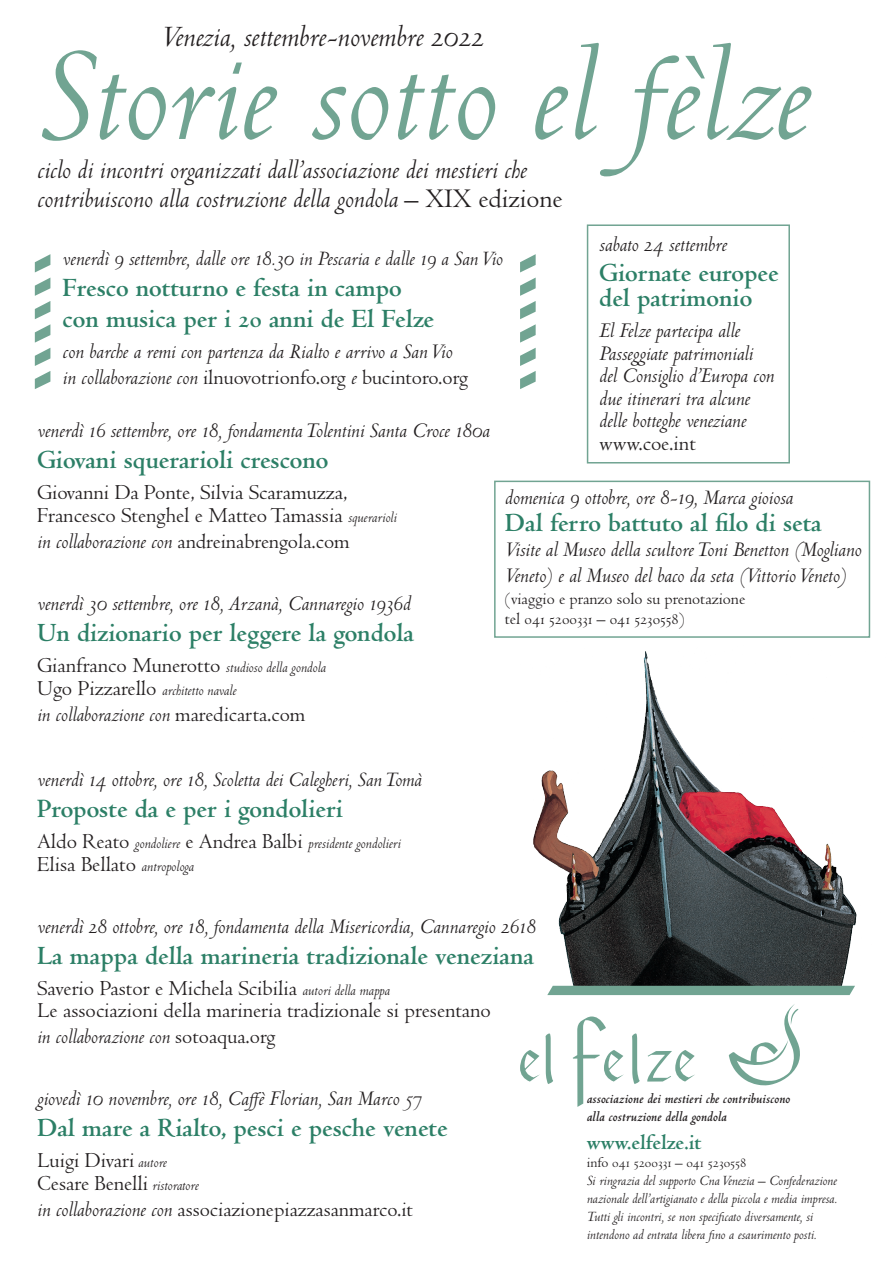
<style>
.page{position:relative;width:893px;height:1263px;background:#fff}
.page>*{position:absolute;margin:0;border:0;box-sizing:border-box;transform-origin:0 0}
.t1{font:italic 142.35px "Centaur MT Std";color:#71a492}
.t2{font:italic 31.5px "Centaur MT Std";color:#231f20}
.t3{font:italic 27.75px/29.1px "Centaur MT Std";color:#231f20}
.t4{font:700 27.45px/31px "Centaur MT Std";color:#2c7f66}
.t5{font:700 22.35px "Centaur MT Std";color:#2c7f66}
.t6{font:italic 22.05px/22.5px "Centaur MT Std";color:#231f20}
.t7{font:22.05px/22.5px "Centaur MT Std";color:#231f20}
.t8{font:21.75px "Centaur MT Std";color:#231f20}
.t9{font:italic 21.75px "Centaur MT Std";color:#231f20}
.t10{font:17.25px/19.5px "Centaur MT Std";color:#231f20}
.t11{font:italic 15.75px/22.5px "Centaur MT Std";color:#231f20}
.t12{font:italic 15px/18px "Centaur MT Std";color:#231f20}
.t13{font:italic 700 15px/18px "Centaur MT Std";color:#231f20}
.t14{font:15px "Centaur MT Std";color:#231f20}
.s1{font-style:normal}
.s2{font-size:21.75px}
.s3{font-style:italic;font-size:22.05px}
.s4{font-style:italic;font-size:15.75px}
.s5{font-style:normal;font-size:22.05px}
.s6{font-size:22.05px}
</style>
<div class="page">
<svg style="left:35px;top:254px;width:15px;height:18px"></svg>
<svg style="left:35px;top:278px;width:15px;height:111px"></svg>
<svg style="left:520px;top:254px;width:16px;height:18px"></svg>
<svg style="left:520px;top:278px;width:16px;height:111px"></svg>
<svg style="left:546px;top:1033px;width:7px;height:51px"></svg>
<svg style="left:632px;top:1033px;width:8px;height:51px"></svg>
<svg style="left:520px;top:1050px;width:20px;height:31px"></svg>
<svg style="left:647px;top:1050px;width:48px;height:31px"></svg>
<svg style="left:573px;top:1016px;width:51px;height:91px"></svg>
<svg style="left:729px;top:1004px;width:71px;height:82px"></svg>
<div style="left:587px;top:224px;width:203px;height:239px;background:#fff;border:2px solid #71a492"></div>
<div style="left:494px;top:481px;width:376px;height:157px;background:#fff;border:2px solid #71a492"></div>
<img style="left:533px;top:651px;width:324px;height:335px">
<div style="left:547px;top:986px;width:308px;height:9px;background:#71a492"></div>
<h2 class="t2" style="left:162px;top:17px;width:323px">Venezia, settembre-novembre 2022</h2>
<h1 class="t1" style="left:37px;top:6px;width:773px">Storie sotto el fèlze</h1>
<p class="t3" style="left:37px;top:154px;width:527px">ciclo di incontri organizzati dall’associazione dei mestieri che contribuiscono alla costruzione della gondola <span class="s1">– XIX edizione</span></p>
<p class="t6" style="left:599px;top:232px;width:129px">sabato 24 settembre</p>
<p class="t4" style="left:599px;top:260px;width:181px;line-height:25.5px">Giornate europee del patrimonio</p>
<p class="t6" style="left:599px;top:319px;width:177px">El Felze partecipa alle<br>Passeggiate patrimoniali del Consiglio d’Europa con due itinerari tra alcune delle botteghe veneziane</p>
<p class="t7" style="left:599px;top:432px;width:98px">www.coe.int</p>
<p class="t6" style="left:505px;top:485px;width:290px">domenica 9 ottobre, ore 8-19, Marca gioiosa</p>
<p class="t4" style="left:505px;top:507px;width:318px">Dal ferro battuto al filo di seta</p>
<p class="t6" style="left:505px;top:536px;width:358px;line-height:25.5px">Visite al Museo della scultore Toni Benetton (Mogliano<br>Veneto) e al Museo del baco da seta (Vittorio Veneto)</p>
<p class="t10" style="left:505px;top:589px;width:242px">(viaggio e pranzo solo su prenotazione tel 041 5200331 – 041 5230558)</p>
<p class="t6" style="left:63px;top:246px;width:441px">venerdì 9 settembre, dalle ore 18.30 <span class="s2">in Pescaria e dalle 19 a San Vio</span></p>
<p class="t4" style="left:63px;top:273px;width:373px">Fresco notturno e festa in campo con musica per i 20 anni de El Felze</p>
<p class="t6" style="left:63px;top:339px;width:391px">con barche a remi con partenza da Rialto e arrivo a San Vio</p>
<p class="t8" style="left:63px;top:365px;width:407px"><span class="s3">in collaborazione con</span> ilnuovotrionfo.org <span class="s3">e</span> bucintoro.org</p>
<p class="t6" style="left:37px;top:418px;width:454px">venerdì 16 settembre, ore 18, fondamenta Tolentini Santa Croce 180a</p>
<p class="t4" style="left:37px;top:445px;width:293px">Giovani squerarioli crescono</p>
<p class="t7" style="left:37px;top:482px;width:361px">Giovanni Da Ponte, Silvia Scaramuzza,<br>Francesco Stenghel e Matteo Tamassia <span class="s4">squerarioli</span></p>
<p class="t8" style="left:37px;top:529px;width:314px"><span class="s3">in collaborazione con</span> andreinabrengola.com</p>
<p class="t6" style="left:37px;top:591px;width:375px">venerdì 30 settembre, ore 18, Arzanà, Cannaregio 1936d</p>
<p class="t4" style="left:37px;top:618px;width:378px">Un dizionario per leggere la gondola</p>
<p class="t11" style="left:37px;top:655px;width:290px"><span class="s5">Gianfranco Munerotto</span> studioso della gondola<br><span class="s5">Ugo Pizzarello</span> architetto navale</p>
<p class="t9" style="left:37px;top:700px;width:270px">in collaborazione con <span class="s1">maredicarta.com</span></p>
<p class="t9" style="left:37px;top:766px;width:386px"><span class="s6">venerdì 14 ottobre, ore 18,</span> Scoletta dei Calegheri, San Tomà</p>
<p class="t4" style="left:37px;top:794px;width:307px">Proposte da e per i gondolieri</p>
<p class="t11" style="left:37px;top:831px;width:365px"><span class="s5">Aldo Reato</span> gondoliere <span class="s5">e Andrea Balbi</span> presidente gondolieri</p>
<p class="t7" style="left:37px;top:853px;width:158px">Elisa Bellato <span class="s4">antropologa</span></p>
<p class="t6" style="left:37px;top:914px;width:500px">venerdì 28 ottobre, ore 18, fondamenta della Misericordia, Cannaregio 2618</p>
<p class="t4" style="left:37px;top:941px;width:498px">La mappa della marineria tradizionale veneziana</p>
<p class="t7" style="left:37px;top:977px;width:455px">Saverio Pastor e Michela Scibilia <span class="s4">autori della mappa<br></span>Le associazioni della marineria tradizionale si presentano</p>
<p class="t9" style="left:37px;top:1023px;width:240px">in collaborazione con <span class="s1">sotoaqua.org</span></p>
<p class="t6" style="left:37px;top:1086px;width:386px">giovedì 10 novembre, ore 18, Caffè Florian, San Marco 57</p>
<p class="t4" style="left:37px;top:1113px;width:412px">Dal mare a Rialto, pesci e pesche venete</p>
<p class="t7" style="left:37px;top:1150px;width:163px">Luigi Divari <span class="s4">autore<br></span>Cesare Benelli <span class="s4">ristoratore</span></p>
<p class="t8" style="left:37px;top:1197px;width:377px"><span class="s3">in collaborazione con</span> associazionepiazzasanmarco.it</p>
<p class="t13" style="left:587px;top:1090px;width:205px">associazione dei mestieri che contribuiscono alla costruzione della gondola</p>
<p class="t5" style="left:587px;top:1130px;width:116px">www.elfelze.it</p>
<p class="t14" style="left:587px;top:1154px;width:161px">info 041 5200331 – 041 5230558</p>
<p class="t12" style="left:587px;top:1171px;width:252px">Si ringrazia del supporto Cna Venezia – Confederazione nazionale dell’artigianato e della piccola e media impresa.<br>Tutti gli incontri, se non specificato diversamente, si intendono ad entrata libera fino a esaurimento posti.</p>
</div>
